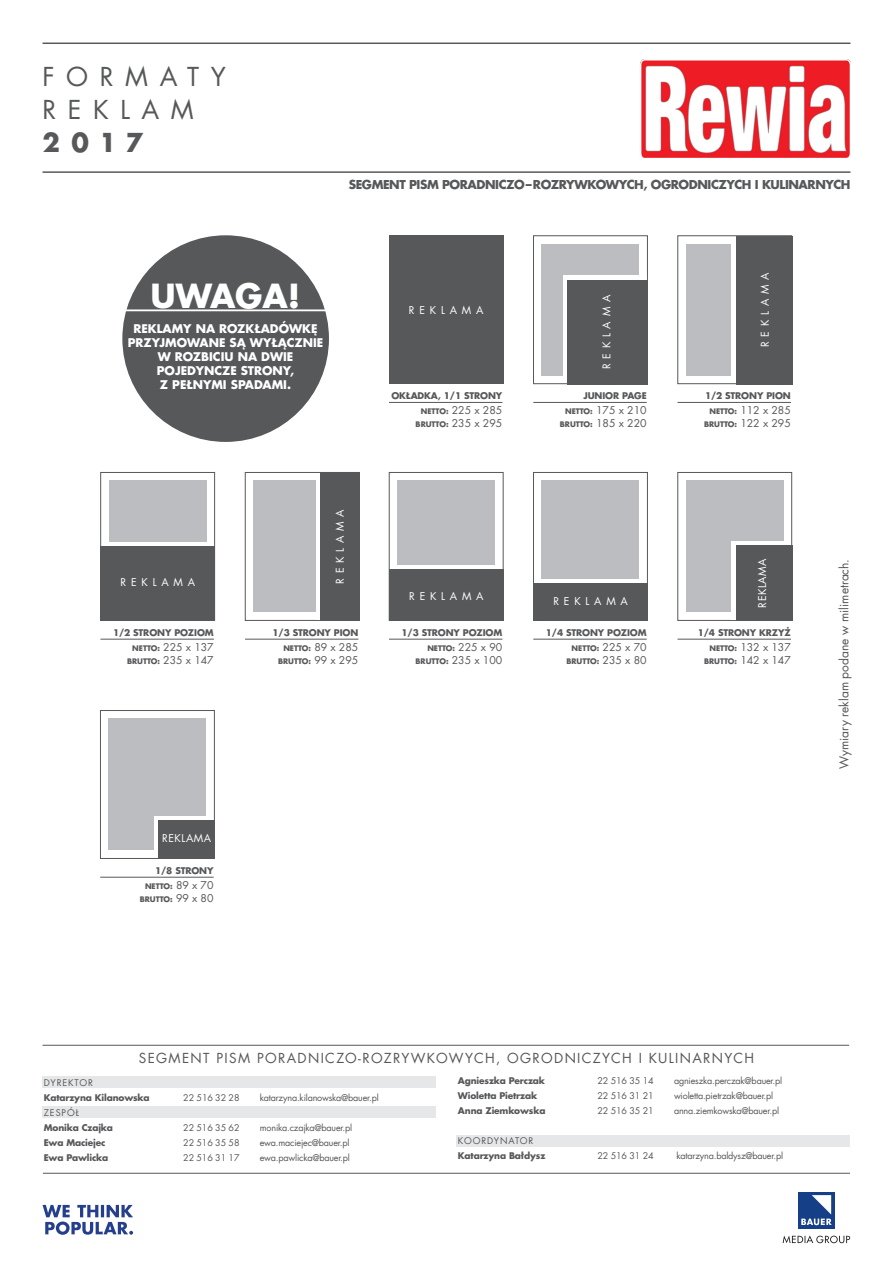
<style>
.page{position:relative;width:893px;height:1263px;background:#fff}
.page>*{position:absolute;margin:0;border:0;box-sizing:border-box;transform-origin:0 0}
.t1{font:700 32.55px "Futura Com";letter-spacing:-.005em;color:#fff}
.headCennikowy_1{font:25.5px "Futura Com";letter-spacing:.455em;color:#57585a}
.headCennikowy_1-2{font:700 25.5px "Futura Com";color:#57585a}
.t2{font:13.5px "Futura Com";letter-spacing:.1em;color:#57585a}
.t3{font:700 12px "Futura Com";letter-spacing:-.035em;color:#57585a}
.t4{font:12px "Futura Com";color:#57585a}
.t5{font:700 11.7px/14.1px "Futura Com";color:#fff;text-align:center}
.t6{font:10.5px "Futura Com";color:#57585a}
.headCennikowy_1-3{font:10.5px "Futura Com";letter-spacing:.455em;color:#fff}
.headCennikowy_1-4{font:10.5px "Futura Com";letter-spacing:.05em;color:#fff}
.t7{font:9px "Futura Com";letter-spacing:-.02em;color:#57585a}
.t8{font:700 9px "Futura Com";letter-spacing:-.015em;color:#57585a}
.t9{font:9px "Futura Com";letter-spacing:.1em;color:#57585a}
.t10{font:700 7.5px "Futura Com";color:#57585a}
.s1{font-weight:700;font-size:7.5px}
.s2{font-weight:400;font-size:10.5px}
</style>
<div class="page">
<svg style="left:43px;top:1205px;width:90px;height:30px"></svg>
<svg style="left:783px;top:1235px;width:67px;height:8px"></svg>
<div style="left:798px;top:1191px;width:37px;height:37px;background:#153f87"></div>
<svg style="left:801px;top:1195px;width:31px;height:30px"></svg>
<hr style="left:43px;top:171px;width:807px;height:2px;background:#57585a">
<hr style="left:43px;top:43px;width:807px;height:1px;background:#57585a">
<hr style="left:43px;top:1173px;width:807px;height:1px;background:#57585a">
<div style="left:43px;top:1076px;width:393px;height:12px;background:#e6e7e9"></div>
<div style="left:457px;top:1134px;width:393px;height:12px;background:#e6e7e9"></div>
<div style="left:43px;top:1106px;width:393px;height:12px;background:#e6e7e9"></div>
<hr style="left:43px;top:1045px;width:806px;height:1px;background:#57585a">
<img style="left:641px;top:60px;width:209px;height:98px">
<div style="left:122px;top:235px;width:207px;height:207px;background:#57585a;border-radius:50%"></div>
<hr style="left:125px;top:309px;width:201px;height:2px;background:#fff">
<div style="left:389px;top:235px;width:115px;height:149px;background:#57585a"></div>
<hr style="left:389px;top:402px;width:113px;height:1px;background:#57585a">
<div style="left:542px;top:244px;width:97px;height:132px;background:#bcbdc0"></div>
<div style="left:533px;top:235px;width:115px;height:149px;border:1px solid #57585a"></div>
<div style="left:564px;top:276px;width:83px;height:107px;background:linear-gradient(to right,#fff,#fff)"></div>
<div style="left:568px;top:280px;width:80px;height:104px;background:#57585a"></div>
<hr style="left:533px;top:402px;width:114px;height:1px;background:#57585a">
<div style="left:686px;top:244px;width:98px;height:132px;background:#bcbdc0"></div>
<div style="left:677px;top:235px;width:115px;height:149px;border:1px solid #57585a"></div>
<div style="left:732px;top:239px;width:58px;height:144px;background:#fff"></div>
<div style="left:736px;top:236px;width:56px;height:148px;background:#57585a"></div>
<hr style="left:677px;top:402px;width:114px;height:1px;background:#57585a">
<div style="left:109px;top:480px;width:98px;height:132px;background:#bcbdc0"></div>
<div style="left:100px;top:472px;width:115px;height:149px;border:1px solid #57585a"></div>
<div style="left:103px;top:542px;width:109px;height:79px;background:#fff"></div>
<div style="left:100px;top:546px;width:115px;height:75px;background:#57585a"></div>
<hr style="left:100px;top:639px;width:114px;height:1px;background:#57585a">
<div style="left:397px;top:480px;width:98px;height:132px;background:#bcbdc0"></div>
<div style="left:389px;top:472px;width:115px;height:149px;border:1px solid #57585a"></div>
<div style="left:391px;top:566px;width:110px;height:51px;background:linear-gradient(to right,#fff,#fff)"></div>
<div style="left:389px;top:570px;width:115px;height:51px;background:#57585a"></div>
<hr style="left:389px;top:639px;width:113px;height:1px;background:#57585a">
<div style="left:542px;top:480px;width:97px;height:132px;background:#bcbdc0"></div>
<div style="left:533px;top:472px;width:115px;height:149px;border:1px solid #57585a"></div>
<div style="left:536px;top:579px;width:109px;height:38px;background:#fff"></div>
<div style="left:533px;top:583px;width:115px;height:38px;background:#57585a"></div>
<hr style="left:533px;top:639px;width:114px;height:1px;background:#57585a">
<div style="left:686px;top:480px;width:98px;height:132px;background:#bcbdc0"></div>
<div style="left:677px;top:472px;width:115px;height:149px;border:1px solid #57585a"></div>
<div style="left:732px;top:541px;width:58px;height:79px;background:#fff"></div>
<div style="left:736px;top:545px;width:56px;height:76px;background:#57585a"></div>
<hr style="left:677px;top:639px;width:114px;height:1px;background:#57585a">
<div style="left:253px;top:480px;width:98px;height:132px;background:#bcbdc0"></div>
<div style="left:245px;top:472px;width:115px;height:149px;border:1px solid #57585a"></div>
<div style="left:316px;top:476px;width:40px;height:144px;background:#fff"></div>
<div style="left:320px;top:473px;width:40px;height:148px;background:#57585a"></div>
<hr style="left:245px;top:639px;width:113px;height:1px;background:#57585a">
<div style="left:109px;top:718px;width:97px;height:132px;background:#bcbdc0"></div>
<div style="left:100px;top:710px;width:115px;height:149px;border:1px solid #57585a"></div>
<svg style="left:154px;top:816px;width:58px;height:40px"></svg>
<div style="left:159px;top:821px;width:56px;height:38px;background:#57585a"></div>
<hr style="left:100px;top:877px;width:114px;height:1px;background:#57585a">
<p class="headCennikowy_1" style="left:43px;top:59px;width:185px">FORMATY</p>
<p class="headCennikowy_1" style="left:43px;top:92px;width:153px">REKLAM</p>
<p class="headCennikowy_1-2" style="left:43px;top:123px;width:102px">2017</p>
<h3 class="t3" style="left:349px;top:175px;width:503px">SEGMENT PISM PORADNICZO – ROZRYWKOWYCH, OGRODNICZYCH I KULINARNYCH</h3>
<p class="t1" style="left:151px;top:271px;width:151px">UWAGA!</p>
<p class="t5" style="left:128px;top:321px;width:197px">REKLAMY NA ROZKŁADÓWKĘ<br>PRZYJMOWANE SĄ WYŁĄCZNIE<br>W ROZBICIU NA DWIE<br>POJEDYNCZE STRONY,<br>Z PEŁNYMI SPADAMI.</p>
<p class="headCennikowy_1-3" style="left:409px;top:303px;width:76px">REKLAMA</p>
<p class="t8" style="left:391px;top:389px;width:112px">OKŁADKA, 1/1 STRONY</p>
<p class="t6" style="left:421px;top:403px;width:83px"><span class="s1">NETTO:</span> 225 x 285</p>
<p class="t10" style="left:416px;top:418px;width:88px">BRUTTO: <span class="s2">235 x 295</span></p>
<p class="headCennikowy_1-3" style="left:599px;top:369px;width:76px;rotate:-90deg">REKLAMA</p>
<p class="t8" style="left:583px;top:389px;width:65px">JUNIOR PAGE</p>
<p class="t6" style="left:565px;top:403px;width:83px"><span class="s1">NETTO:</span> 175 x 210</p>
<p class="t10" style="left:560px;top:418px;width:88px">BRUTTO: <span class="s2">185 x 220</span></p>
<p class="headCennikowy_1-3" style="left:758px;top:347px;width:76px;rotate:-90deg">REKLAMA</p>
<p class="t8" style="left:705px;top:389px;width:87px">1/2 STRONY PION</p>
<p class="t6" style="left:709px;top:403px;width:83px"><span class="s1">NETTO:</span> 112 x 285</p>
<p class="t10" style="left:704px;top:418px;width:88px">BRUTTO: <span class="s2">122 x 295</span></p>
<p class="headCennikowy_1-3" style="left:121px;top:575px;width:76px">REKLAMA</p>
<p class="t8" style="left:113px;top:626px;width:102px">1/2 STRONY POZIOM</p>
<p class="t6" style="left:132px;top:640px;width:83px"><span class="s1">NETTO:</span> 225 x 137</p>
<p class="t10" style="left:127px;top:655px;width:88px">BRUTTO: <span class="s2">235 x 147</span></p>
<p class="headCennikowy_1-4" style="left:162px;top:831px;width:50px">REKLAMA</p>
<p class="t8" style="left:155px;top:864px;width:60px">1/8 STRONY</p>
<p class="t10" style="left:145px;top:880px;width:70px">NETTO: <span class="s2">89 x 70</span></p>
<p class="t10" style="left:140px;top:893px;width:75px">BRUTTO: <span class="s2">99 x 80</span></p>
<p class="headCennikowy_1-3" style="left:333px;top:584px;width:76px;rotate:-90deg">REKLAMA</p>
<p class="t8" style="left:272px;top:626px;width:87px">1/3 STRONY PION</p>
<p class="t10" style="left:283px;top:642px;width:76px">NETTO: <span class="s2">89 x 285</span></p>
<p class="t10" style="left:278px;top:655px;width:82px">BRUTTO: <span class="s2">99 x 295</span></p>
<p class="headCennikowy_1-3" style="left:409px;top:589px;width:76px">REKLAMA</p>
<p class="t8" style="left:402px;top:626px;width:102px">1/3 STRONY POZIOM</p>
<p class="t10" style="left:427px;top:642px;width:76px">NETTO: <span class="s2">225 x 90</span></p>
<p class="t10" style="left:416px;top:655px;width:88px">BRUTTO: <span class="s2">235 x 100</span></p>
<p class="headCennikowy_1-3" style="left:553px;top:594px;width:76px">REKLAMA</p>
<p class="t8" style="left:546px;top:626px;width:102px">1/4 STRONY POZIOM</p>
<p class="t10" style="left:572px;top:642px;width:76px">NETTO: <span class="s2">225 x 70</span></p>
<p class="t10" style="left:566px;top:655px;width:82px">BRUTTO: <span class="s2">235 x 80</span></p>
<p class="headCennikowy_1-4" style="left:755px;top:608px;width:50px;rotate:-90deg">REKLAMA</p>
<p class="t8" style="left:698px;top:626px;width:95px">1/4 STRONY KRZYŻ</p>
<p class="t6" style="left:709px;top:640px;width:83px"><span class="s1">NETTO:</span> 132 x 137</p>
<p class="t10" style="left:704px;top:655px;width:88px">BRUTTO: <span class="s2">142 x 147</span></p>
<p class="t4" style="left:836px;top:769px;width:212px;rotate:-90deg">Wymiary reklam podane w milimetrach.</p>
<h3 class="t2" style="left:139px;top:1048px;width:617px">SEGMENT PISM PORADNICZO-ROZRYWKOWYCH, OGRODNICZYCH I KULINARNYCH</h3>
<p class="t9" style="left:44px;top:1076px;width:51px">DYREKTOR</p>
<p class="t8" style="left:44px;top:1090px;width:107px">Katarzyna Kilanowska</p>
<p class="t7" style="left:183px;top:1091px;width:58px">22 516 32 28</p>
<p class="t7" style="left:260px;top:1091px;width:120px">katarzyna.kilanowska@bauer.pl</p>
<p class="t7" style="left:44px;top:1106px;width:37px">ZESPÓŁ</p>
<p class="t8" style="left:44px;top:1120px;width:71px">Monika Czajka</p>
<p class="t7" style="left:183px;top:1121px;width:58px">22 516 35 62</p>
<p class="t7" style="left:260px;top:1121px;width:94px">monika.czajka@bauer.pl</p>
<p class="t8" style="left:44px;top:1135px;width:63px">Ewa Maciejec</p>
<p class="t7" style="left:183px;top:1136px;width:58px">22 516 35 58</p>
<p class="t7" style="left:260px;top:1136px;width:91px">ewa.maciejec@bauer.pl</p>
<p class="t8" style="left:44px;top:1150px;width:66px">Ewa Pawlicka</p>
<p class="t7" style="left:183px;top:1151px;width:58px">22 516 31 17</p>
<p class="t7" style="left:260px;top:1151px;width:92px">ewa.pawlicka@bauer.pl</p>
<p class="t8" style="left:458px;top:1073px;width:89px">Agnieszka Perczak</p>
<p class="t7" style="left:597px;top:1074px;width:58px">22 516 35 14</p>
<p class="t7" style="left:674px;top:1074px;width:110px">agnieszka.perczak@bauer.pl</p>
<p class="t8" style="left:458px;top:1088px;width:81px">Wioletta Pietrzak</p>
<p class="t7" style="left:597px;top:1089px;width:58px">22 516 31 21</p>
<p class="t7" style="left:674px;top:1089px;width:101px">wioletta.pietrzak@bauer.pl</p>
<p class="t8" style="left:458px;top:1103px;width:89px">Anna Ziemkowska</p>
<p class="t7" style="left:597px;top:1104px;width:58px">22 516 35 21</p>
<p class="t7" style="left:674px;top:1104px;width:107px">anna.ziemkowska@bauer.pl</p>
<p class="t9" style="left:458px;top:1134px;width:77px">KOORDYNATOR</p>
<p class="t8" style="left:458px;top:1148px;width:89px">Katarzyna Bałdysz</p>
<p class="t7" style="left:597px;top:1149px;width:58px">22 516 31 24</p>
<p class="t7" style="left:677px;top:1149px;width:108px">katarzyna.baldysz@bauer.pl</p>
</div>
